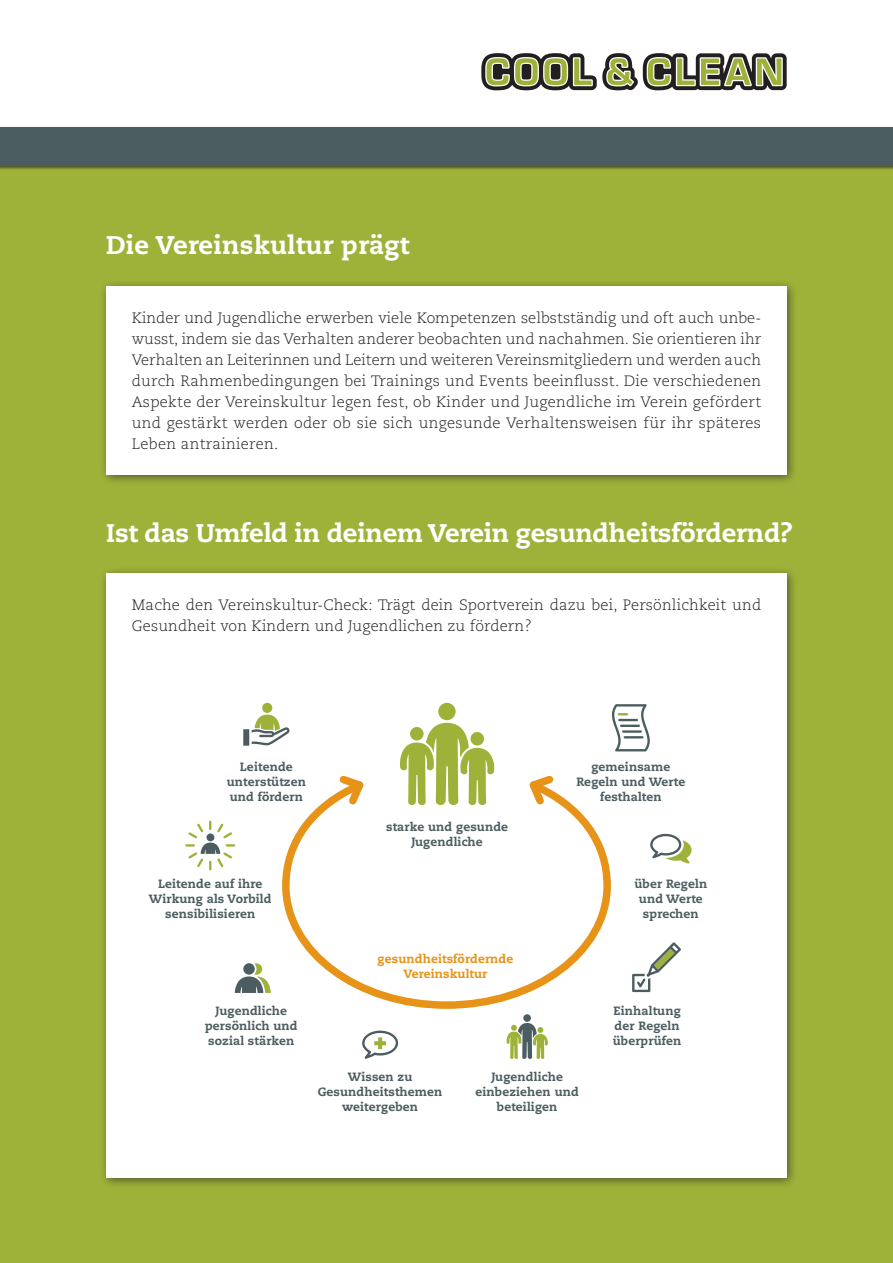
<style>
.page{position:relative;width:893px;height:1263px;background:#fff}
.page>*{position:absolute;margin:0;border:0;box-sizing:border-box;transform-origin:0 0}
.t1{font:800 25.5px "Caecilia LT Std";letter-spacing:-.01em;color:#fff}
.t2{font:800 25.5px "Caecilia LT Std";letter-spacing:.01em;color:#fff}
.t3{font:300 15px/21px "Caecilia LT Std";letter-spacing:.01em;color:#231f20;text-align:justify}
.t4{font:800 12px/15px "Caecilia LT Std";letter-spacing:.01em;color:#4c5d61;text-align:center}
.t5{font:800 12px/15px "Caecilia LT Std";letter-spacing:.01em;color:#e69318;text-align:center}
</style>
<div class="page">
<div style="left:0;top:137px;width:893px;height:1126px;background:#9eb23a"></div>
<div style="left:0;top:126px;width:893px;height:44px;background:#231f20;opacity:.7"></div>
<div style="left:0;top:128px;width:893px;height:38px;background:#4c5d61"></div>
<svg style="left:481px;top:53px;width:306px;height:37px"></svg>
<div style="left:99px;top:279px;width:699px;height:207px;background:#231f20;opacity:.6"></div>
<div style="left:106px;top:286px;width:681px;height:189px;background:#fff"></div>
<div style="left:99px;top:566px;width:699px;height:623px;background:#231f20;opacity:.6"></div>
<div style="left:106px;top:573px;width:681px;height:605px;background:#fff"></div>
<svg style="left:282px;top:795px;width:329px;height:214px"></svg>
<svg style="left:334px;top:775px;width:36px;height:36px"></svg>
<svg style="left:523px;top:776px;width:36px;height:35px"></svg>
<svg style="left:650px;top:834px;width:42px;height:29px"></svg>
<svg style="left:362px;top:1030px;width:36px;height:29px"></svg>
<div style="left:523px;top:1014px;width:8px;height:8px;background:#4c5d61;border-radius:50%"></div>
<svg style="left:506px;top:1023px;width:42px;height:36px"></svg>
<svg style="left:235px;top:963px;width:36px;height:30px"></svg>
<svg style="left:632px;top:942px;width:49px;height:50px"></svg>
<svg style="left:611px;top:704px;width:39px;height:47px"></svg>
<svg style="left:243px;top:703px;width:47px;height:43px"></svg>
<svg style="left:185px;top:820px;width:50px;height:50px"></svg>
<div style="left:438px;top:703px;width:18px;height:17px;background:#9eb23a;border-radius:50%"></div>
<svg style="left:400px;top:722px;width:94px;height:83px"></svg>
<h1 class="t2" style="left:106px;top:229px;width:304px">Die Vereinskultur prägt</h1>
<p class="t3" style="left:132px;top:308px;width:631px">Kinder und Jugendliche erwerben viele Kompetenzen selbstständig und oft auch unbe&shy;wusst, indem sie das Verhalten anderer beobachten und nachahmen. Sie orientieren ihr Verhalten an Leiterinnen und Leitern und weiteren Vereinsmitgliedern und werden auch durch Rahmenbedingungen bei Trainings und Events beeinflusst. Die verschiedenen Aspekte der Vereinskultur legen fest, ob Kinder und Jugendliche im Verein gefördert und gestärkt werden oder ob sie sich ungesunde Verhaltensweisen für ihr späteres Leben antrainieren.</p>
<h1 class="t1" style="left:106px;top:517px;width:688px">Ist das Umfeld in deinem Verein gesundheitsfördernd?</h1>
<p class="t3" style="left:132px;top:595px;width:631px">Mache den Vereinskultur-Check: Trägt dein Sportverein dazu bei, Persönlichkeit und<br>Gesundheit von Kindern und Jugendlichen zu fördern?</p>
<p class="t4" style="left:227px;top:759px;width:81px">Leitende unterstützen und fördern</p>
<p class="t4" style="left:149px;top:877px;width:124px">Leitende auf ihre<br>Wirkung als Vorbild sensibilisieren</p>
<p class="t4" style="left:386px;top:820px;width:124px">starke und gesunde<br>Jugendliche</p>
<p class="t5" style="left:378px;top:951px;width:137px">gesundheitsfördernde<br>Vereinskultur</p>
<p class="t4" style="left:576px;top:759px;width:110px">gemeinsame<br>Regeln und Werte festhalten</p>
<p class="t4" style="left:634px;top:877px;width:74px">über Regeln und Werte sprechen</p>
<p class="t4" style="left:205px;top:1003px;width:94px">Jugendliche persönlich und sozial stärken</p>
<p class="t4" style="left:613px;top:1003px;width:70px;text-align:left">Einhaltung der Regeln überprüfen</p>
<p class="t4" style="left:318px;top:1069px;width:126px">Wissen zu<br>Gesundheitsthemen weitergeben</p>
<p class="t4" style="left:475px;top:1069px;width:105px">Jugendliche einbeziehen und beteiligen</p>
</div>
